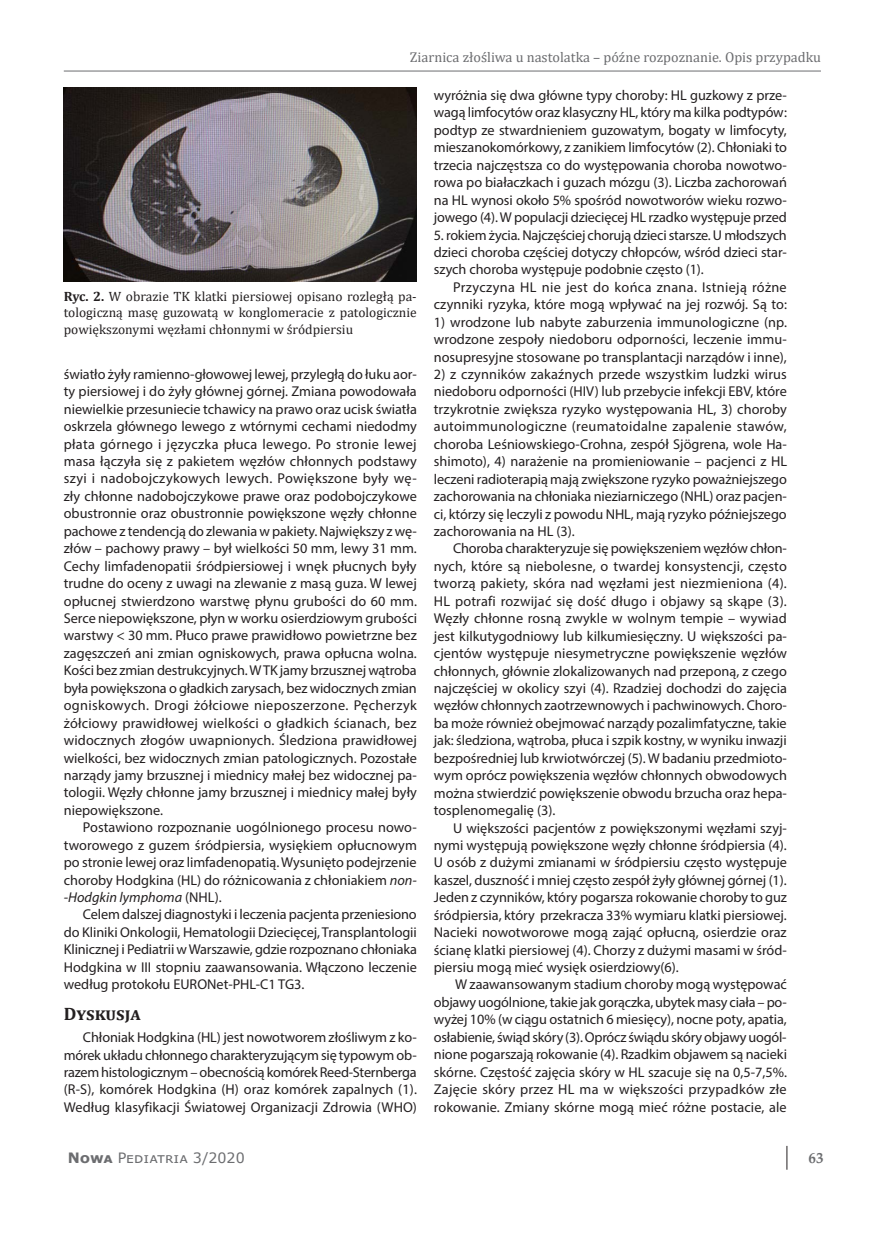
<style>
.page{position:relative;width:872px;height:1234px;background:#fff}
.page>*{position:absolute;margin:0;border:0;box-sizing:border-box;transform-origin:0 0}
.t1{font:700 18px "Cambria";color:#231f20}
.t2{font:700 15px "Palatino Linotype";color:#6c6d70}
.t3{font:14.25px/17.4px "Myriad Pro";color:#231f20;text-align:justify}
.t4{font:14.25px/17.4px "Myriad Pro";letter-spacing:.02em;color:#231f20;text-align:right}
.t5{font:14.25px "Cambria";color:#6c6d70}
.t6{font:14.25px "Verdana";color:#6c6d70}
.t7{font:13.5px/16.5px "Cambria";color:#231f20;text-align:justify}
.s1{font-weight:700}
.s2{font-style:italic}
</style>
<div class="page">
<hr style="left:64px;top:71px;width:757px;height:1px;background:#6c6d70">
<svg style="left:786px;top:1145px;width:1px;height:24px"></svg>
<img style="left:64px;top:87px;width:353px;height:195px">
<p class="t5" style="left:410px;top:49px;width:412px">Ziarnica złośliwa u nastolatka – późne rozpoznanie. Opis przypadku</p>
<p class="t7" style="left:64px;top:288px;width:354px"><span class="s1">Ryc. 2.</span> W obrazie TK klatki piersiowej opisano rozległą pa&shy;tologiczną masę guzowatą w konglomeracie z patologicznie powiększonymi węzłami chłonnymi w śródpiersiu</p>
<p class="t3" style="left:64px;top:365px;width:355px">światło żyły ramienno-głowowej lewej, przyległą do łuku aor&shy;ty piersiowej i do żyły głównej górnej. Zmiana powodowała niewielkie przesuniecie tchawicy na prawo oraz ucisk światła oskrzela głównego lewego z wtórnymi cechami niedodmy płata górnego i języczka płuca lewego. Po stronie lewej masa łączyła się z pakietem węzłów chłonnych podstawy szyi i nadobojczykowych lewych. Powiększone były wę&shy;zły chłonne nadobojczykowe prawe oraz podobojczykowe obustronnie oraz obustronnie powiększone węzły chłonne pachowe z tendencją do zlewania w pakiety. Największy z wę&shy;złów – pachowy prawy – był wielkości 50 mm, lewy 31 mm.<br>Cechy limfadenopatii śródpiersiowej i wnęk płucnych były trudne do oceny z uwagi na zlewanie z masą guza. W lewej opłucnej stwierdzono warstwę płynu grubości do 60 mm.<br>Serce niepowiększone, płyn w worku osierdziowym grubości warstwy &lt; 30 mm. Płuco prawe prawidłowo powietrzne bez zagęszczeń ani zmian ogniskowych, prawa opłucna wolna.<br>Kości bez zmian destrukcyjnych. W TK jamy brzusznej wątroba była powiększona o gładkich zarysach, bez widocznych zmian ogniskowych. Drogi żółciowe nieposzerzone. Pęcherzyk żółciowy prawidłowej wielkości o gładkich ścianach, bez widocznych złogów uwapnionych. Śledziona prawidłowej wielkości, bez widocznych zmian patologicznych. Pozostałe narządy jamy brzusznej i miednicy małej bez widocznej pa&shy;tologii. Węzły chłonne jamy brzusznej i miednicy małej były niepowiększone.</p>
<p class="t3" style="left:64px;top:818px;width:355px;text-indent:19px">Postawiono rozpoznanie uogólnionego procesu nowo&shy;tworowego z guzem śródpiersia, wysiękiem opłucnowym po stronie lewej oraz limfadenopatią. Wysunięto podejrzenie choroby Hodgkina (HL) do różnicowania z chłoniakiem <span class="s2">non--Hodgkin lymphoma</span> (NHL).</p>
<p class="t3" style="left:64px;top:905px;width:355px;text-indent:19px">Celem dalszej diagnostyki i leczenia pacjenta przeniesiono do Kliniki Onkologii, Hematologii Dziecięcej, Transplantologii Klinicznej i Pediatrii w Warszawie, gdzie rozpoznano chłoniaka Hodgkina w III stopniu zaawansowania. Włączono leczenie według protokołu EURONet-PHL-C1 TG3.</p>
<p class="t1" style="left:64px;top:1000px;width:78px">Dyskusja</p>
<p class="t3" style="left:64px;top:1028px;width:355px;text-indent:19px">Chłoniak Hodgkina (HL) jest nowotworem złośliwym z ko&shy;mórek układu chłonnego charakteryzującym się typowym ob&shy;razem histologicznym – obecnością komórek Reed-Sternberga (R-S), komórek Hodgkina (H) oraz komórek zapalnych (1).<br>Według klasyfikacji Światowej Organizacji Zdrowia (WHO)</p>
<p class="t3" style="left:434px;top:86px;width:355px">wyróżnia się dwa główne typy choroby: HL guzkowy z prze&shy;wagą limfocytów oraz klasyczny HL, który ma kilka podtypów: podtyp ze stwardnieniem guzowatym, bogaty w limfocyty, mieszanokomórkowy, z zanikiem limfocytów (2). Chłoniaki to trzecia najczęstsza co do występowania choroba nowotwo&shy;rowa po białaczkach i guzach mózgu (3). Liczba zachorowań na HL wynosi około 5% spośród nowotworów wieku rozwo&shy;jowego (4). W populacji dziecięcej HL rzadko występuje przed</p>
<p class="t3" style="left:434px;top:226px;width:354px">5. rokiem życia. Najczęściej chorują dzieci starsze. U młodszych dzieci choroba częściej dotyczy chłopców, wśród dzieci star&shy;szych choroba występuje podobnie często (1).</p>
<p class="t4" style="left:434px;top:278px;width:354px">Przyczyna HL nie jest do końca znana. Istnieją różne czynniki ryzyka, które mogą wpływać na jej rozwój. Są to:</p>
<p class="t3" style="left:434px;top:313px;width:355px">1) wrodzone lub nabyte zaburzenia immunologiczne (np. wrodzone zespoły niedoboru odporności, leczenie immu&shy;nosupresyjne stosowane po transplantacji narządów i inne),</p>
<p class="t3" style="left:434px;top:365px;width:355px">2) z czynników zakaźnych przede wszystkim ludzki wirus niedoboru odporności (HIV) lub przebycie infekcji EBV, które trzykrotnie zwiększa ryzyko występowania HL, 3) choroby autoimmunologiczne (reumatoidalne zapalenie stawów, choroba Leśniowskiego-Crohna, zespół Sjögrena, wole Ha&shy;shimoto), 4) narażenie na promieniowanie – pacjenci z HL leczeni radioterapią mają zwiększone ryzyko poważniejszego zachorowania na chłoniaka nieziarniczego (NHL) oraz pacjen&shy;ci, którzy się leczyli z powodu NHL, mają ryzyko późniejszego zachorowania na HL (3).</p>
<p class="t3" style="left:434px;top:539px;width:355px;text-indent:19px">Choroba charakteryzuje się powiększeniem węzłów chłon&shy;nych, które są niebolesne, o twardej konsystencji, często tworzą pakiety, skóra nad węzłami jest niezmieniona (4).<br>HL potrafi rozwijać się dość długo i objawy są skąpe (3).<br>Węzły chłonne rosną zwykle w wolnym tempie – wywiad jest kilkutygodniowy lub kilkumiesięczny. U większości pa&shy;cjentów występuje niesymetryczne powiększenie węzłów chłonnych, głównie zlokalizowanych nad przeponą, z czego najczęściej w okolicy szyi (4). Rzadziej dochodzi do zajęcia węzłów chłonnych zaotrzewnowych i pachwinowych. Choro&shy;ba może również obejmować narządy pozalimfatyczne, takie jak: śledziona, wątroba, płuca i szpik kostny, w wyniku inwazji bezpośredniej lub krwiotwórczej (5). W badaniu przedmioto&shy;wym oprócz powiększenia węzłów chłonnych obwodowych można stwierdzić powiększenie obwodu brzucha oraz hepa&shy;tosplenomegalię (3).</p>
<p class="t3" style="left:434px;top:818px;width:354px;text-indent:19px">U większości pacjentów z powiększonymi węzłami szyj&shy;nymi występują powiększone węzły chłonne śródpiersia (4).<br>U osób z dużymi zmianami w śródpiersiu często występuje kaszel, duszność i mniej często zespół żyły głównej górnej (1).<br>Jeden z czynników, który pogarsza rokowanie choroby to guz śródpiersia, który przekracza 33% wymiaru klatki piersiowej.<br>Nacieki nowotworowe mogą zająć opłucną, osierdzie oraz ścianę klatki piersiowej (4). Chorzy z dużymi masami w śród&shy;piersiu mogą mieć wysięk osierdziowy(6).</p>
<p class="t3" style="left:434px;top:975px;width:355px;text-indent:21px">W zaawansowanym stadium choroby mogą występować objawy uogólnione, takie jak gorączka, ubytek masy ciała – po&shy;wyżej 10% (w ciągu ostatnich 6 miesięcy), nocne poty, apatia, osłabienie, świąd skóry (3). Oprócz świądu skóry objawy uogól&shy;nione pogarszają rokowanie (4). Rzadkim objawem są nacieki skórne. Częstość zajęcia skóry w HL szacuje się na 0,5-7,5%.<br>Zajęcie skóry przez HL ma w większości przypadków złe rokowanie. Zmiany skórne mogą mieć różne postacie, ale</p>
<p class="t6" style="left:68px;top:1147px;width:178px"><span class="s1">Nowa</span> Pediatria 3/2020</p>
<p class="t2" style="left:808px;top:1146px;width:16px">63</p>
</div>
